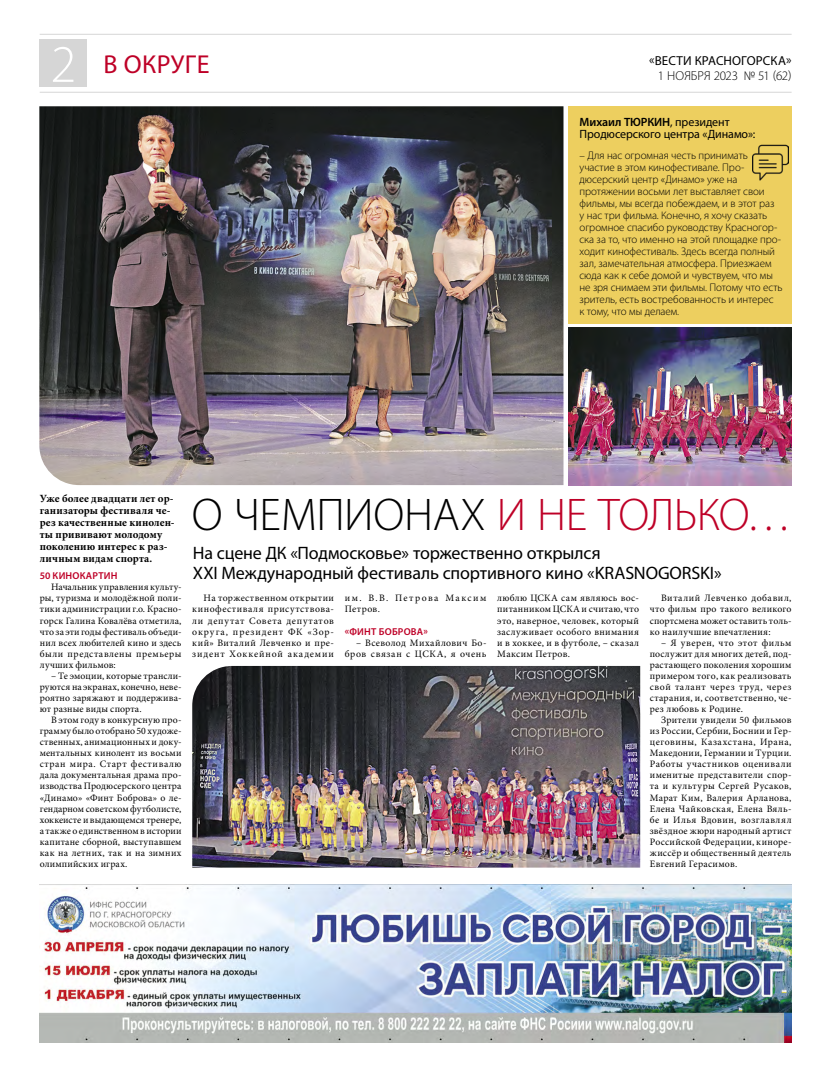
<style>
.page{position:relative;width:820px;height:1078px;background:#fff}
.page>*{position:absolute;margin:0;border:0;box-sizing:border-box;transform-origin:0 0}
.t1{font:300 53px "Myriad Pro";color:#fff}
.t2{font:300 46px "Myriad Pro";letter-spacing:-.01em;color:#000}
.t3{font:26px "Myriad Pro";letter-spacing:.02em;color:#be0027}
.t4{font:18px/20px "Myriad Pro";letter-spacing:-.01em;color:#000}
.t5{font:13px "Myriad Pro";letter-spacing:.01em;color:#000}
.t6{font:300 13px "Myriad Pro";letter-spacing:-.01em;color:#000}
.t7{font:12px/12px "Myriad Pro";letter-spacing:-.01em;color:#000}
.t8{font:300 11px/12px "Myriad Pro";letter-spacing:-.005em;color:#000}
.t9{font:700 11px/12px "Minion Pro";letter-spacing:.015em;color:#000}
.t10{font:600 10px "Myriad Pro";letter-spacing:.02em;color:#be0027}
.t11{font:9.8px/11.1px "Minion Pro";letter-spacing:.035em;color:#000;text-align:justify}
.t12{font:9.8px/11.1px "Minion Pro";letter-spacing:.055em;color:#000;text-align:right}
.t13{font:9.8px/11.1px "Minion Pro";letter-spacing:.14em;color:#000}
.s1{font-weight:600}
.s2{color:#be0027}
</style>
<div class="page">
<hr style="left:40px;top:92px;width:751px;height:1px;background:#d6d6d6">
<hr style="left:40px;top:34px;width:751px;height:1px;background:#d6d6d6">
<div style="left:40px;top:40px;width:47px;height:47px;background:#d6d6d6"></div>
<img style="left:40px;top:884px;width:751px;height:158px">
<img style="left:39px;top:106px;width:524px;height:379px">
<div style="left:568px;top:106px;width:223px;height:217px;background:#edcf5f"></div>
<img style="left:752px;top:145px;width:36px;height:36px">
<img style="left:568px;top:328px;width:223px;height:157px">
<img style="left:192px;top:665px;width:448px;height:202px">
<h1 class="t1" style="left:50px;top:32px;width:27px">2</h1>
<h3 class="t5" style="left:649px;top:53px;width:144px">«ВЕСТИ КРАСНОГОРСКА»</h3>
<h3 class="t3" style="left:103px;top:48px;width:107px">В ОКРУГЕ</h3>
<h3 class="t6" style="left:657px;top:68px;width:135px">1 НОЯБРЯ 2023 № 51 (62)</h3>
<p class="t7" style="left:579px;top:115px;width:177px"><span class="s1">Михаил ТЮРКИН</span>, президент<br>Продюсерского центра «Динамо»:</p>
<p class="t8" style="left:579px;top:149px;width:204px">– Для нас огромная честь принимать участие в этом кинофестивале. Про&shy;дюсерский центр «Динамо» уже на протяжении восьми лет выставляет свои фильмы, мы всегда побеждаем, и в этот раз<br>у нас три фильма. Конечно, я хочу сказать огромное спасибо руководству Красногор&shy;ска за то, что именно на этой площадке про&shy;ходит кинофестиваль. Здесь всегда полный зал, замечательная атмосфера. Приезжаем сюда как к себе домой и чувствуем, что мы не зря снимаем эти фильмы. Потому что есть зритель, есть востребованность и интерес<br>к тому, что мы делаем.</p>
<p class="t9" style="left:40px;top:492px;width:136px">Уже более двадцати лет ор&shy;ганизаторы фестиваля че&shy;рез качественные кинолен&shy;ты прививают молодому поколению интерес к раз&shy;личным видам спорта.</p>
<p class="t10" style="left:40px;top:569px;width:79px">50 КИНОКАРТИН</p>
<p class="t11" style="left:40px;top:581px;width:143px;text-indent:11px">Начальник управления культу&shy;ры, туризма и молодёжной поли&shy;тики администрации г.о. Красно&shy;горск Галина Ковалёва отметила, что за эти годы фестиваль объеди&shy;нил всех любителей кино и здесь были представлены премьеры лучших фильмов:</p>
<p class="t11" style="left:40px;top:670px;width:143px;text-indent:11px">– Те эмоции, которые трансли&shy;руются на экранах, конечно, неве&shy;роятно заряжают и поддержива&shy;ют разные виды спорта.</p>
<p class="t11" style="left:40px;top:714px;width:143px;text-indent:11px">В этом году в конкурсную про&shy;грамму было отобрано 50 художе&shy;ственных, анимационных и доку&shy;ментальных кинолент из восьми стран мира. Старт фестивалю дала документальная драма про&shy;изводства Продюсерского центра «Динамо» «Финт Боброва» о ле&shy;гендарном советском футболисте, хоккеисте и выдающемся тренере, а также о единственном в истории капитане сборной, выступавшем как на летних, так и на зимних олимпийских играх.</p>
<h2 class="t2" style="left:192px;top:487px;width:601px">О ЧЕМПИОНАХ <span class="s2">И НЕ ТОЛЬКО…</span></h2>
<h3 class="t4" style="left:193px;top:542px;width:530px">На сцене ДК «Подмосковье» торжественно открылся<br>ХХI Международный фестиваль спортивного кино «KRASNOGORSKI»</h3>
<p class="t11" style="left:192px;top:592px;width:143px;text-indent:11px">На торжественном открытии кинофестиваля присутствова&shy;ли депутат Совета депутатов округа, президент ФК «Зор&shy;кий» Виталий Левченко и пре&shy;зидент Хоккейной академии</p>
<p class="t13" style="left:344px;top:592px;width:143px">им. В.В. Петрова Максим<br>Петров.</p>
<p class="t10" style="left:345px;top:624px;width:84px">«ФИНТ БОБРОВА»</p>
<p class="t12" style="left:344px;top:637px;width:143px">– Всеволод Михайлович Бо&shy;бров связан с ЦСКА, я очень</p>
<p class="t11" style="left:497px;top:592px;width:143px">люблю ЦСКА сам являюсь вос&shy;питанником ЦСКА и считаю, что это, наверное, человек, который заслуживает особого внимания и в хоккее, и в футболе, – сказал Максим Петров.</p>
<p class="t11" style="left:649px;top:592px;width:143px;text-indent:11px">Виталий Левченко добавил, что фильм про такого великого спортсмена может оставить толь&shy;ко наилучшие впечатления:</p>
<p class="t11" style="left:649px;top:637px;width:143px;text-indent:11px">– Я уверен, что этот фильм послужит для многих детей, под&shy;растающего поколения хорошим примером того, как реализовать свой талант через труд, через старания, и, соответственно, че&shy;рез любовь к Родине.</p>
<p class="t11" style="left:649px;top:714px;width:143px;text-indent:11px">Зрители увидели 50 фильмов из России, Сербии, Боснии и Гер&shy;цеговины, Казахстана, Ирана, Македонии, Германии и Турции.<br>Работы участников оценивали именитые представители спор&shy;та и культуры Сергей Русаков, Марат Ким, Валерия Арланова, Елена Чайковская, Елена Вяль&shy;бе и Илья Вдовин, возглавлял звёздное жюри народный артист Российской Федерации, киноре&shy;жиссёр и общественный деятель Евгений Герасимов.</p>
</div>
